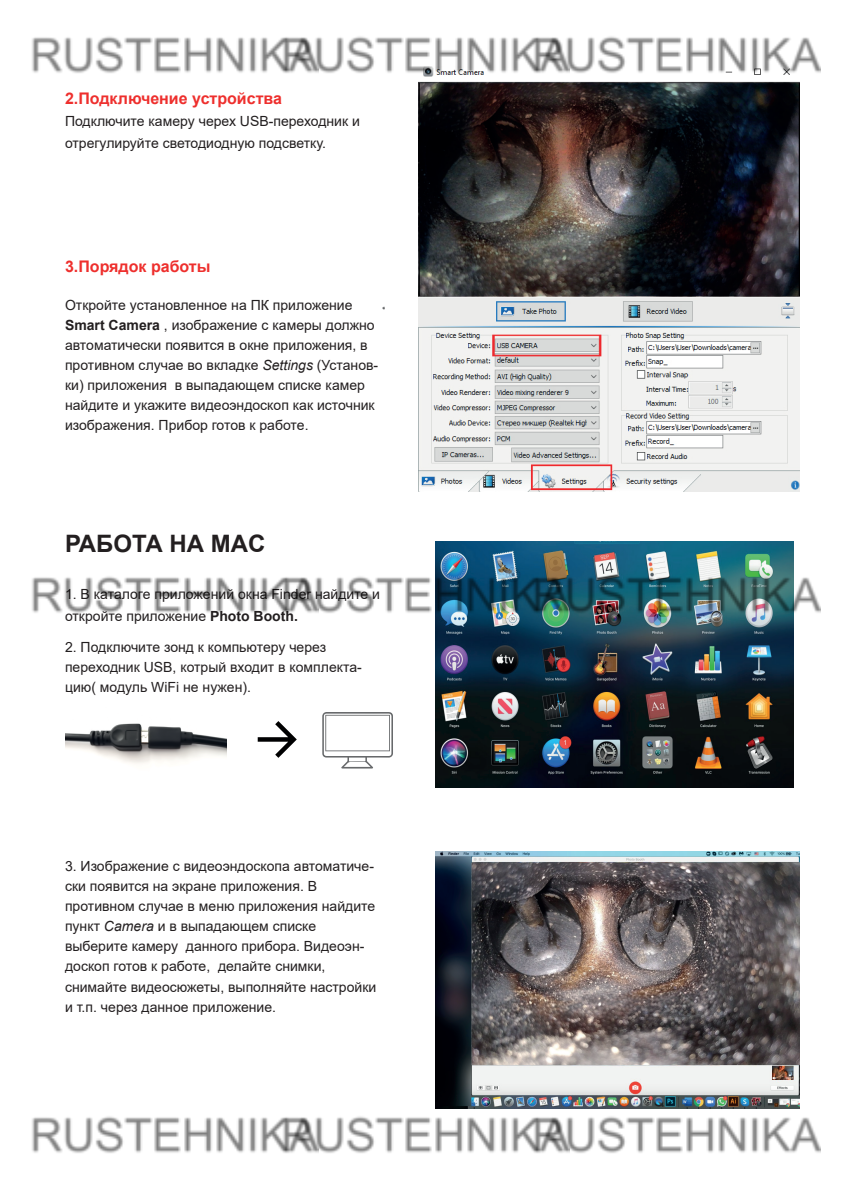
<style>
.page{position:relative;width:851px;height:1191px;background:#fff}
.page>*{position:absolute;margin:0;border:0;box-sizing:border-box;transform-origin:0 0}
.t1{font:700 24px "Arial";color:#231f20}
.t2{font:700 16px "Arial";color:#ee2f2d}
.t3{font:14px/20px "Arial";color:#231f20}
.s1{font-weight:700}
.s2{font-style:italic}
</style>
<div class="page">
<svg style="left:258px;top:721px;width:39px;height:37px"></svg>
<svg style="left:322px;top:712px;width:71px;height:56px"></svg>
<img style="left:435px;top:541px;width:358px;height:246px">
<img style="left:418px;top:81px;width:381px;height:410px">
<img style="left:435px;top:851px;width:364px;height:257px">
<img style="left:65px;top:723px;width:162px;height:41px">
<img style="left:32px;top:36px;width:249px;height:37px">
<img style="left:281px;top:36px;width:251px;height:41px">
<img style="left:532px;top:36px;width:288px;height:39px">
<img style="left:32px;top:576px;width:249px;height:37px">
<img style="left:281px;top:570px;width:251px;height:50px">
<img style="left:532px;top:570px;width:288px;height:50px">
<img style="left:32px;top:1116px;width:249px;height:37px">
<img style="left:281px;top:1116px;width:251px;height:37px">
<img style="left:532px;top:1116px;width:288px;height:37px">
<p class="t2" style="left:65px;top:87px;width:218px">2.Подключение устройства</p>
<p class="t3" style="left:65px;top:110px;width:296px;line-height:22px">Подключите камеру черех USB-переходник и отрегулируйте светодиодную подсветку.</p>
<p class="t2" style="left:65px;top:255px;width:147px">3.Порядок работы</p>
<p class="t3" style="left:65px;top:295px;width:314px">Откройте установленное на ПК приложение <span class="s1">Smart Camera</span> , изображение с камеры должно автоматически появится в окне приложения, в противном случае во вкладке <span class="s2">Settings</span> (Установ&shy;ки) приложения в выпадающем списке камер найдите и укажите видеоэндоскоп как источник изображения. Прибор готов к работе.</p>
<h1 class="t1" style="left:65px;top:526px;width:202px">РАБОТА НА MAC</h1>
<p class="t3" style="left:65px;top:583px;width:316px;line-height:22px">1. В каталоге приложений окна Finder найдите и откройте приложение <span class="s1">Photo Booth.</span></p>
<p class="t3" style="left:65px;top:637px;width:298px">2. Подключите зонд к компьютеру через переходник USB, котрый входит в комплекта&shy;цию( модуль WiFi не нужен).</p>
<p class="t3" style="left:65px;top:856px;width:313px">3. Изображение с видеоэндоскопа автоматиче&shy;ски появится на экране приложения. В противном случае в меню приложения найдите пункт <span class="s2">Camera</span> и в выпадающем списке выберите камеру данного прибора. Видеоэн&shy;доскоп готов к работе, делайте снимки, снимайте видеосюжеты, выполняйте настройки и т.п. через данное приложение.</p>
</div>
